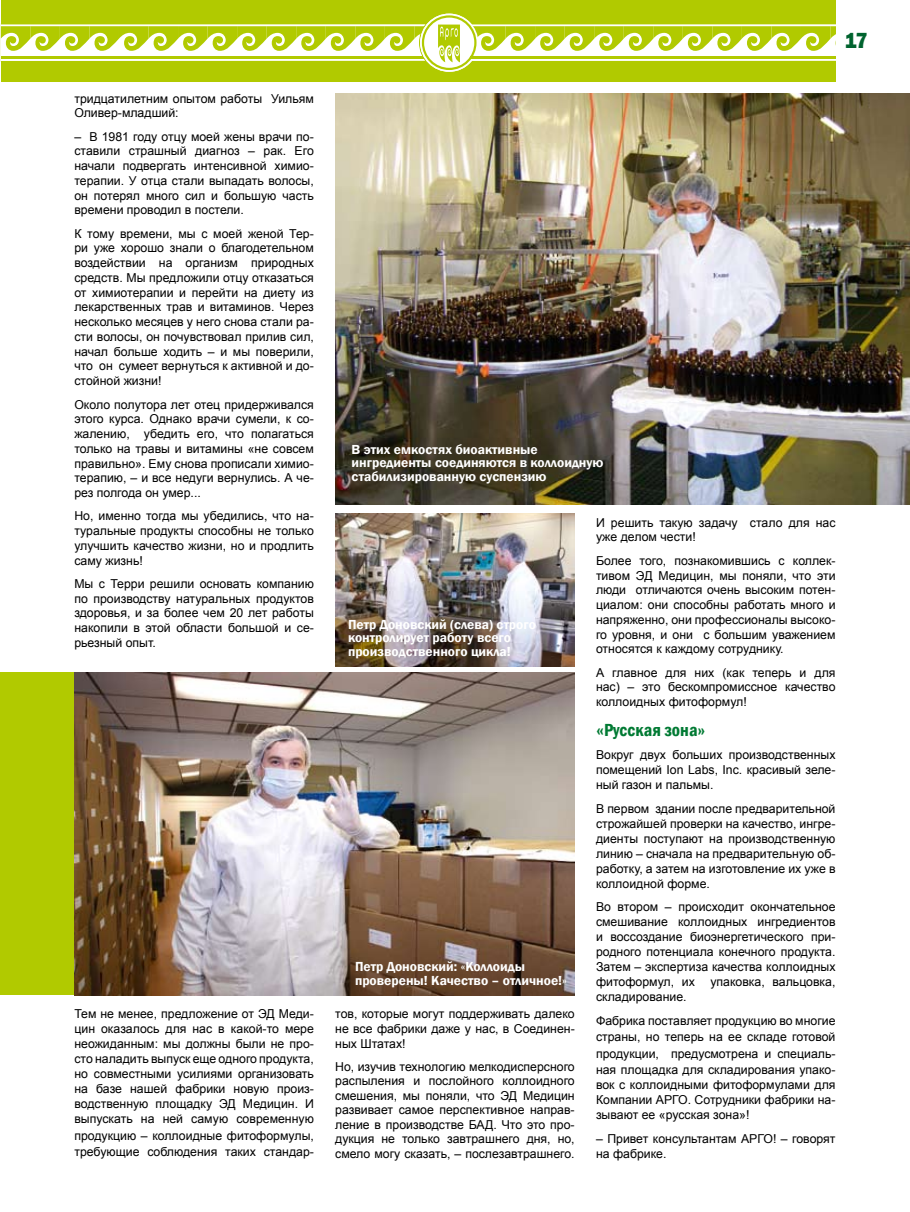
<style>
.page{position:relative;width:910px;height:1212px;background:#fff}
.page>*{position:absolute;margin:0;border:0;box-sizing:border-box;transform-origin:0 0}
.t1{font:800 22.5px "Franklin Gothic";color:#00632e;scale:.9 1}
.t2{font:600 condensed 18px "Franklin Gothic";color:#007a33}
.t3{font:600 13.5px/13.5px "Franklin Gothic";color:#fff}
.t4{font:12.3px/14.7px "Arial";color:#000;text-align:justify}
</style>
<div class="page">
<div style="left:1px;top:0;width:835px;height:82px;background:#b1ca00"></div>
<svg style="left:1px;top:13px;width:835px;height:59px"></svg>
<hr style="left:470px;top:57px;width:366px;height:2px;background:#b1ca00">
<div style="left:1px;top:672px;width:109px;height:323px;background:#b1ca00"></div>
<img style="left:74px;top:673px;width:501px;height:322px">
<img style="left:335px;top:513px;width:240px;height:153px">
<img style="left:335px;top:94px;width:575px;height:410px">
<p class="t4" style="left:74px;top:91px;width:241px">тридцатилетним опытом работы Уильям<br>Оливер-младший:</p>
<p class="t4" style="left:74px;top:129px;width:241px">– В 1981 году отцу моей жены врачи по&shy;ставили страшный диагноз – рак. Его начали подвергать интенсивной химио&shy;терапии. У отца стали выпадать волосы, он потерял много сил и большую часть времени проводил в постели.</p>
<p class="t4" style="left:74px;top:226px;width:241px">К тому времени, мы с моей женой Тер&shy;ри уже хорошо знали о благодетельном воздействии на организм природных средств. Мы предложили отцу отказаться от химиотерапии и перейти на диету из лекарственных трав и витаминов. Через несколько месяцев у него снова стали ра&shy;сти волосы, он почувствовал прилив сил, начал больше ходить – и мы поверили, что он сумеет вернуться к активной и до&shy;стойной жизни!</p>
<p class="t4" style="left:74px;top:397px;width:241px">Около полутора лет отец придерживался этого курса. Однако врачи сумели, к со&shy;жалению, убедить его, что полагаться только на травы и витамины «не совсем правильно». Ему снова прописали химио&shy;терапию, – и все недуги вернулись. А че&shy;рез полгода он умер...</p>
<p class="t4" style="left:74px;top:509px;width:241px">Но, именно тогда мы убедились, что на&shy;туральные продукты способны не только улучшить качество жизни, но и продлить саму жизнь!</p>
<p class="t4" style="left:74px;top:576px;width:241px">Мы с Терри решили основать компанию по производству натуральных продуктов здоровья, и за более чем 20 лет работы накопили в этой области большой и се&shy;рьезный опыт.</p>
<p class="t4" style="left:74px;top:1007px;width:241px">Тем не менее, предложение от ЭД Меди&shy;цин оказалось для нас в какой-то мере неожиданным: мы должны были не про&shy;сто наладить выпуск еще одного продукта, но совместными усилиями организовать на базе нашей фабрики новую произ&shy;водственную площадку ЭД Медицин. И выпускать на ней самую современную</p>
<p class="t4" style="left:74px;top:1127px;width:241px;line-height:16.5px">продукцию – коллоидные фитоформулы, требующие соблюдения таких стандар-</p>
<h1 class="t1" style="left:845px;top:26px;width:27px">17</h1>
<p class="t3" style="left:352px;top:443px;width:254px">В этих емкостях биоактивные ингредиенты соединяются в коллоидную стабилизированную суспензию</p>
<p class="t3" style="left:348px;top:618px;width:189px">Петр Доновский (слева) строго контролирует работу всего производственного цикла!</p>
<p class="t3" style="left:355px;top:960px;width:213px">Петр Доновский: «Коллоиды проверены! Качество – отличное!»</p>
<p class="t4" style="left:335px;top:1007px;width:241px">тов, которые могут поддерживать далеко не все фабрики даже у нас, в Соединен&shy;ных Штатах!</p>
<p class="t4" style="left:335px;top:1059px;width:241px">Но, изучив технологию мелкодисперсного распыления и послойного коллоидного смешения, мы поняли, что ЭД Медицин развивает самое перспективное направ&shy;ление в производстве БАД. Что это про&shy;дукция не только завтрашнего дня, но, смело могу сказать, – послезавтрашнего.</p>
<p class="t4" style="left:596px;top:515px;width:241px">И решить такую задачу стало для нас уже делом чести!</p>
<p class="t4" style="left:596px;top:553px;width:241px">Более того, познакомившись с коллек&shy;тивом ЭД Медицин, мы поняли, что эти люди отличаются очень высоким потен&shy;циалом: они способны работать много и напряженно, они профессионалы высоко&shy;го уровня, и они с большим уважением относятся к каждому сотруднику.</p>
<p class="t4" style="left:596px;top:665px;width:241px">А главное для них (как теперь и для нас) – это бескомпромиссное качество коллоидных фитоформул!</p>
<h2 class="t2" style="left:596px;top:718px;width:111px">«Русская зона»</h2>
<p class="t4" style="left:596px;top:748px;width:241px">Вокруг двух больших производственных помещений Ion Labs, Inc. красивый зеле&shy;ный газон и пальмы.</p>
<p class="t4" style="left:596px;top:801px;width:241px">В первом здании после предварительной строжайшей проверки на качество, ингре&shy;диенты поступают на производственную линию – сначала на предварительную об&shy;работку, а затем на изготовление их уже в коллоидной форме.</p>
<p class="t4" style="left:596px;top:899px;width:241px">Во втором – происходит окончательное смешивание коллоидных ингредиентов и воссоздание биоэнергетического при&shy;родного потенциала конечного продукта.<br>Затем – экспертиза качества коллоидных фитоформул, их</p>
<p class="t4" style="left:710px;top:975px;width:127px">упаковка, вальцовка,</p>
<p class="t4" style="left:596px;top:985px;width:241px;line-height:23.5px">складирование.<br>Фабрика поставляет продукцию во многие</p>
<p class="t4" style="left:596px;top:1029px;width:241px;line-height:16.5px">страны, но теперь на ее складе готовой продукции, предусмотрена и специаль&shy;ная площадка для складирования упако-</p>
<p class="t4" style="left:596px;top:1078px;width:241px">вок с коллоидными фитоформулами для Компании АРГО. Сотрудники фабрики на&shy;зывают ее «русская зона»!</p>
<p class="t4" style="left:596px;top:1131px;width:241px">– Привет консультантам АРГО! – говорят на фабрике.</p>
</div>
